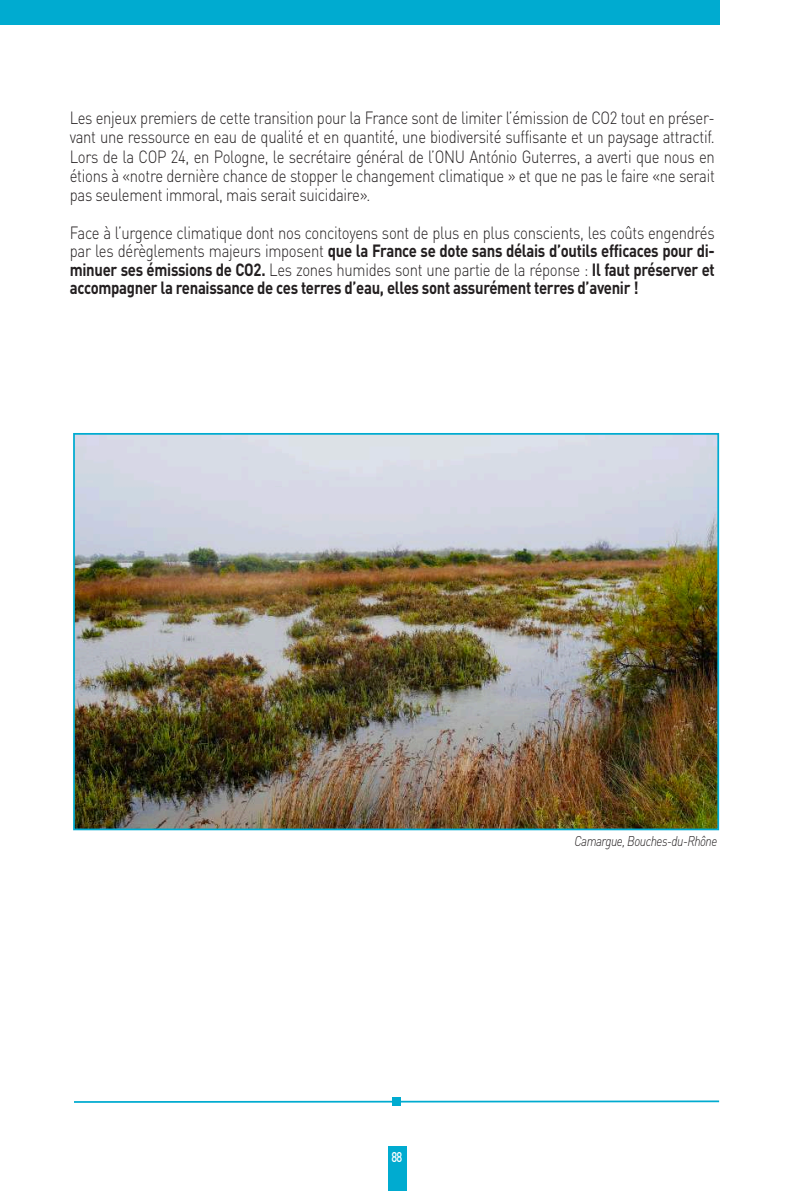
<style>
.page{position:relative;width:794px;height:1191px;background:#fff}
.page>*{position:absolute;margin:0;border:0;box-sizing:border-box;transform-origin:0 0}
.t1{font:300 17.5px/19.2px "DIN Pro";letter-spacing:-.02em;color:#231f20;text-align:justify;scale:.85 1}
.t2{font:700 17.5px/18.4px "DIN Pro";letter-spacing:-.02em;color:#231f20;text-align:justify;scale:.85 1}
.t3{font:italic 300 14px "DIN Pro";letter-spacing:-.04em;color:#231f20;scale:.85 1}
.t4{font:500 14px "DIN Pro";color:#fff;scale:.78 1}
.s1{font-weight:300}
</style>
<div class="page">
<div style="left:0;top:0;width:719px;height:25px;background:#00abd0"></div>
<img style="left:76px;top:436px;width:640px;height:391px">
<div style="left:73px;top:433px;width:646px;height:397px;border:2px solid #00abd0"></div>
<div style="left:387px;top:1146px;width:19px;height:45px;background:#00abd0"></div>
<svg style="left:74px;top:1100px;width:646px;height:3px;background:#6acde3"></svg>
<div style="left:392px;top:1097px;width:9px;height:8px;background:#00abd0"></div>
<p class="t1" style="left:70px;top:107px;width:760px">Les enjeux premiers de cette transition pour la France sont de limiter l’émission de CO2 tout en préser&shy;vant une ressource en eau de qualité et en quantité, une biodiversité suffisante et un paysage attractif.<br>Lors de la COP 24, en Pologne, le secrétaire général de l’ONU António Guterres, a averti que nous en étions à «notre dernière chance de stopper le changement climatique » et que ne pas le faire «ne serait pas seulement immoral, mais serait suicidaire».</p>
<p class="t2" style="left:70px;top:221px;width:760px"><span class="s1">Face à l’urgence climatique dont nos concitoyens sont de plus en plus conscients, les coûts engendrés par les dérèglements majeurs imposent</span> que la France se dote sans délais d’outils efficaces pour di&shy;minuer ses émissions de CO2. <span class="s1">Les zones humides sont une partie de la réponse :</span> Il faut préserver et accompagner la renaissance de ces terres d’eau, elles sont assurément terres d’avenir !</p>
<p class="t4" style="left:391px;top:1145px;width:15px">88</p>
<p class="t3" style="left:574px;top:830px;width:170px">Camargue, Bouches-du-Rhône</p>
</div>
